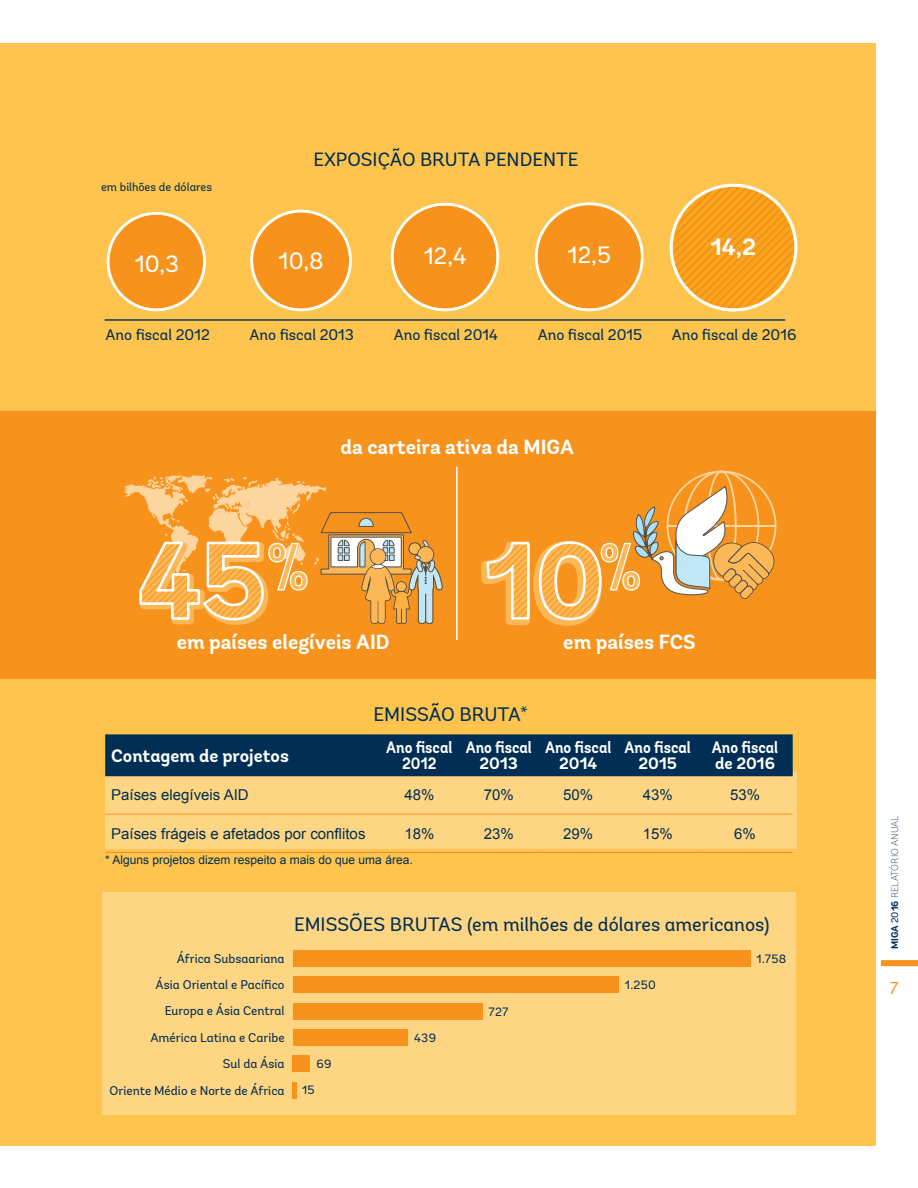
<style>
.page{position:relative;width:918px;height:1188px;background:#fff}
.page>*{position:absolute;margin:0;border:0;box-sizing:border-box;transform-origin:0 0}
.t1{font:23.7px "Andes";color:#fff}
.t2{font:700 23.7px "Andes";color:#fff}
.t3{font:700 20.55px "Andes";color:#fff}
.t4{font:19.5px "Andes";color:#002e54}
.t5{font:19.35px "Andes";color:#002e54}
.t6{font:19.2px "Andes";color:#002e54}
.t7{font:700 18px "Andes";color:#fff}
.t8{font:18px "Meta Plus Normal";color:#f7931d}
.t9{font:700 16.5px/16.5px "Andes";color:#fff;text-align:center;scale:.9 1}
.t10{font:15.45px "Andes";color:#002e54}
.t11{font:15px "Arial";color:#002e54}
.t12{font:12.6px/26.4px "Andes";color:#002e54;text-align:right}
.t13{font:12px "Arial";color:#002e54}
.t14{font:12px "Andes";color:#002e54}
.t15{font:11.85px "Andes";color:#002e54}
.t16{font:200 9.75px "Andes";color:#002e54}
.s1{font-weight:700}
.s2{font-weight:400}
</style>
<div class="page">
<div style="left:881px;top:960px;width:37px;height:6px;background:#f7931d"></div>
<div style="left:0;top:43px;width:875px;height:1102px;background:#fec44d"></div>
<div style="left:0;top:411px;width:875px;height:268px;background:#f7931d"></div>
<div style="left:103px;top:892px;width:693px;height:222px;background:#fed582"></div>
<div style="left:105px;top:772px;width:691px;height:77px;background:#fed582"></div>
<div style="left:105px;top:734px;width:688px;height:42px;background:#002e54"></div>
<hr style="left:105px;top:852px;width:275px;height:1px;background:#f38b29">
<hr style="left:380px;top:852px;width:79px;height:1px;background:#f38b29">
<hr style="left:459px;top:852px;width:80px;height:1px;background:#f38b29">
<hr style="left:539px;top:852px;width:79px;height:1px;background:#f38b29">
<hr style="left:618px;top:852px;width:79px;height:1px;background:#f38b29">
<hr style="left:697px;top:852px;width:96px;height:1px;background:#f38b29">
<hr style="left:105px;top:814px;width:275px;height:1px;background:#f7931d">
<hr style="left:380px;top:814px;width:79px;height:1px;background:#f7931d">
<hr style="left:459px;top:814px;width:80px;height:1px;background:#f7931d">
<hr style="left:539px;top:814px;width:79px;height:1px;background:#f7931d">
<hr style="left:618px;top:814px;width:79px;height:1px;background:#f7931d">
<hr style="left:697px;top:814px;width:96px;height:1px;background:#f7931d">
<div style="left:293px;top:950px;width:457px;height:17px;background:#f7931d"></div>
<div style="left:293px;top:1056px;width:17px;height:16px;background:#f7931d"></div>
<div style="left:293px;top:1029px;width:115px;height:17px;background:#f7931d"></div>
<div style="left:293px;top:1003px;width:189px;height:17px;background:#f7931d"></div>
<div style="left:293px;top:977px;width:325px;height:16px;background:#f7931d"></div>
<hr style="left:293px;top:1082px;width:4px;height:17px;background:#f7931d">
<hr style="left:105px;top:319px;width:680px;height:2px;background:#002e54">
<svg style="left:107px;top:212px;width:99px;height:99px"></svg>
<svg style="left:250px;top:210px;width:102px;height:101px"></svg>
<svg style="left:391px;top:203px;width:108px;height:108px"></svg>
<svg style="left:535px;top:202px;width:109px;height:109px"></svg>
<svg style="left:670px;top:184px;width:127px;height:128px"></svg>
<hr style="left:456px;top:467px;width:2px;height:173px;background:#fff">
<svg style="left:124px;top:475px;width:319px;height:150px"></svg>
<svg style="left:481px;top:471px;width:296px;height:155px"></svg>
<p class="t15" style="left:101px;top:180px;width:112px">em bilhões de dólares</p>
<h3 class="t6" style="left:313px;top:147px;width:266px">EXPOSIÇÃO BRUTA PENDENTE</h3>
<h1 class="t1" style="left:135px;top:249px;width:46px">10,3</h1>
<h1 class="t1" style="left:279px;top:246px;width:47px">10,8</h1>
<h1 class="t1" style="left:424px;top:242px;width:45px">12,4</h1>
<h1 class="t1" style="left:568px;top:240px;width:45px">12,5</h1>
<h1 class="t2" style="left:711px;top:232px;width:47px">14,2</h1>
<p class="t10" style="left:106px;top:325px;width:106px">Ano fiscal 2012</p>
<p class="t10" style="left:250px;top:325px;width:106px">Ano fiscal 2013</p>
<p class="t10" style="left:394px;top:325px;width:106px">Ano fiscal 2014</p>
<p class="t10" style="left:538px;top:325px;width:106px">Ano fiscal 2015</p>
<p class="t10" style="left:672px;top:325px;width:126px">Ano fiscal de 2016</p>
<h2 class="t3" style="left:340px;top:434px;width:235px">da carteira ativa da MIGA</h2>
<h2 class="t3" style="left:177px;top:630px;width:214px">em países elegíveis AID</h2>
<h2 class="t3" style="left:563px;top:630px;width:134px">em países FCS</h2>
<h3 class="t4" style="left:373px;top:702px;width:112px">EMISSÃO BRUT</h3>
<h3 class="t4" style="left:508px;top:702px;width:22px">A*</h3>
<h3 class="t7" style="left:111px;top:745px;width:179px">Contagem de projetos</h3>
<h3 class="t9" style="left:386px;top:739px;width:75px">Ano fiscal<br>2012</h3>
<h3 class="t9" style="left:466px;top:739px;width:75px">Ano fiscal<br>2013</h3>
<h3 class="t9" style="left:545px;top:739px;width:75px">Ano fiscal<br>2014</h3>
<h3 class="t9" style="left:625px;top:739px;width:75px">Ano fiscal<br>2015</h3>
<h3 class="t9" style="left:712px;top:739px;width:75px;text-align:left">Ano fiscal de 2016</h3>
<p class="t11" style="left:111px;top:785px;width:139px">Países elegíveis AID</p>
<p class="t11" style="left:404px;top:785px;width:32px">48%</p>
<p class="t11" style="left:484px;top:785px;width:32px">70%</p>
<p class="t11" style="left:563px;top:785px;width:32px">50%</p>
<p class="t11" style="left:643px;top:785px;width:32px">43%</p>
<p class="t11" style="left:730px;top:785px;width:32px">53%</p>
<p class="t11" style="left:111px;top:824px;width:256px">Países frágeis e afetados por conflitos</p>
<p class="t11" style="left:404px;top:824px;width:32px">18%</p>
<p class="t11" style="left:484px;top:824px;width:32px">23%</p>
<p class="t11" style="left:563px;top:824px;width:32px">29%</p>
<p class="t11" style="left:643px;top:824px;width:32px">15%</p>
<p class="t11" style="left:734px;top:824px;width:23px">6%</p>
<p class="t13" style="left:105px;top:852px;width:309px">* Alguns projetos dizem respeito a mais do que uma área.</p>
<h3 class="t5" style="left:294px;top:912px;width:477px">EMISSÕES BRUTAS (em milhões de dólares americanos)</h3>
<p class="t12" style="left:110px;top:945px;width:176px">África Subsaariana<br>Ásia Oriental e Pacífico<br>Europa e Ásia Central<br>América Latina e Caribe<br>Sul da Ásia<br>Oriente Médio e Norte de África</p>
<p class="t14" style="left:757px;top:951px;width:31px">1.758</p>
<p class="t14" style="left:625px;top:977px;width:32px">1.250</p>
<p class="t14" style="left:489px;top:1004px;width:21px">727</p>
<p class="t14" style="left:414px;top:1030px;width:23px">439</p>
<p class="t14" style="left:316px;top:1057px;width:17px">69</p>
<p class="t14" style="left:302px;top:1083px;width:14px">15</p>
<p class="t16" style="left:889px;top:949px;width:135px;rotate:-90deg"><span class="s1">MIGA</span> <span class="s2">20</span><span class="s1">16</span> RELATÓRIO ANUAL</p>
<h3 class="t8" style="left:890px;top:974px;width:11px">7</h3>
</div>
